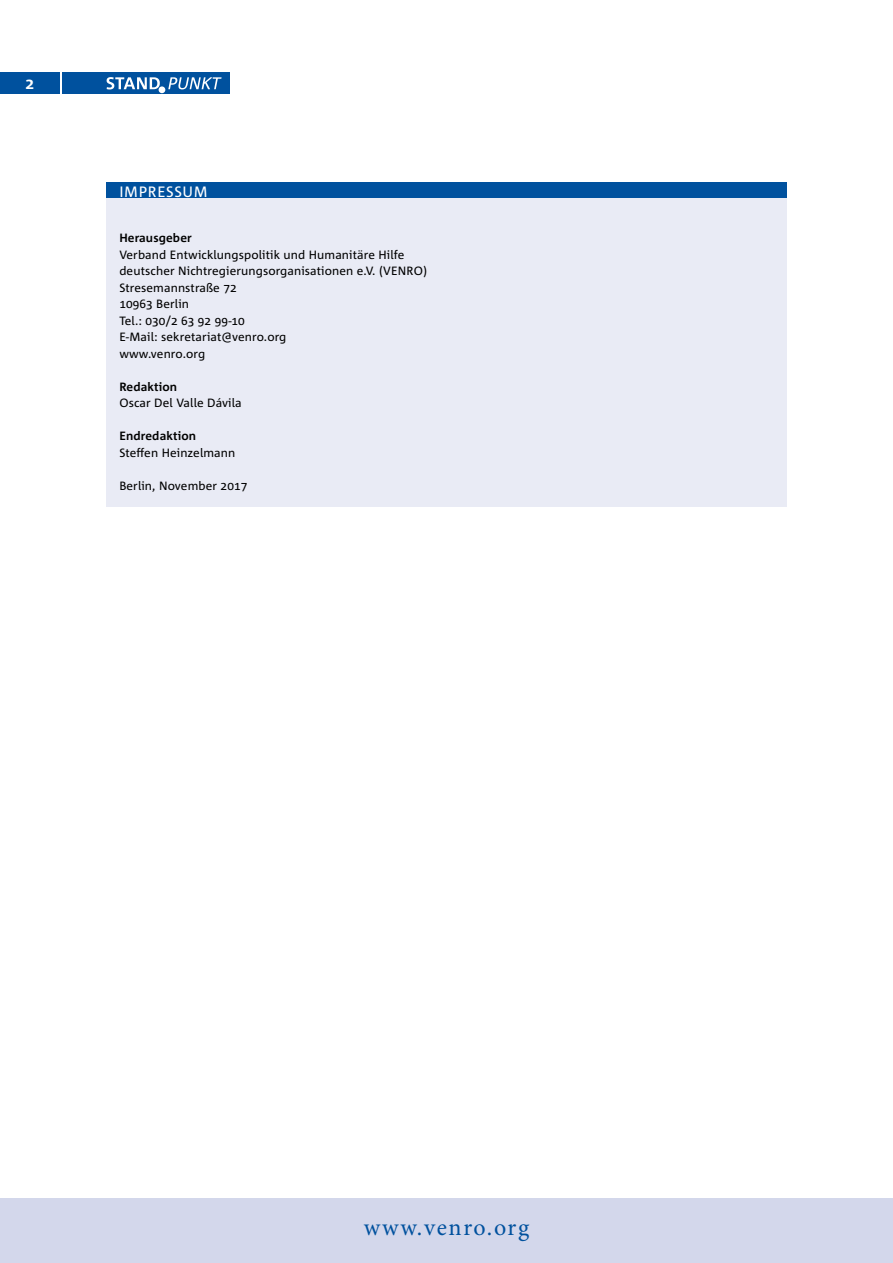
<style>
.page{position:relative;width:893px;height:1263px;background:#fff}
.page>*{position:absolute;margin:0;border:0;box-sizing:border-box;transform-origin:0 0}
.copy{font:24px "Minion Pro";letter-spacing:.065em;color:#00519e}
.Fließ_Standpunkt{font:700 15.75px "Corpid Office C1";color:#fff}
.copy-2{font:15px "Corpid Office C1";letter-spacing:.04em;color:#fff}
.copy-3{font:12px/16.5px "Corpid Office C1";letter-spacing:.01em;color:#000}
.copy-4{font:700 12px "Corpid Office C1";letter-spacing:.01em;color:#000}
</style>
<div class="page">
<div style="left:107px;top:193px;width:680px;height:314px;background:#e9ebf5"></div>
<div style="left:107px;top:182px;width:680px;height:16px;background:#00519e"></div>
<div style="left:0;top:1199px;width:893px;height:64px;background:#d3d7eb"></div>
<div style="left:0;top:72px;width:60px;height:22px;background:#00519e"></div>
<div style="left:62px;top:72px;width:168px;height:22px;background:#00519e"></div>
<svg style="left:107px;top:77px;width:53px;height:12px"></svg>
<svg style="left:168px;top:77px;width:54px;height:12px"></svg>
<div style="left:159px;top:86px;width:6px;height:7px;background:#fff;border-radius:50%"></div>
<p class="Fließ_Standpunkt" style="left:26px;top:73px;width:10px">2</p>
<p class="copy-2" style="left:119px;top:183px;width:90px">IMPRESSUM</p>
<p class="copy-4" style="left:119px;top:231px;width:74px">Herausgeber</p>
<p class="copy-3" style="left:119px;top:246px;width:309px">Verband Entwicklungspolitik und Humanitäre Hilfe deutscher Nichtregierungsorganisationen e.V. (VENRO)</p>
<p class="copy-3" style="left:119px;top:279px;width:119px">Stresemannstraße 72</p>
<p class="copy-3" style="left:119px;top:296px;width:71px">10963 Berlin</p>
<p class="copy-3" style="left:119px;top:312px;width:127px">Tel.: 030/2 63 92 99-10</p>
<p class="copy-3" style="left:119px;top:329px;width:169px">E-Mail: sekretariat@venro.org</p>
<p class="copy-3" style="left:119px;top:345px;width:87px">www.venro.org</p>
<p class="copy-4" style="left:119px;top:379px;width:59px">Redaktion</p>
<p class="copy-3" style="left:119px;top:395px;width:124px">Oscar Del Valle Dávila</p>
<p class="copy-4" style="left:119px;top:429px;width:78px">Endredaktion</p>
<p class="copy-3" style="left:119px;top:444px;width:118px">Steffen Heinzelmann</p>
<p class="copy-3" style="left:119px;top:477px;width:130px">Berlin, November 2017</p>
<p class="copy" style="left:364px;top:1212px;width:167px">www.venro.org</p>
</div>
